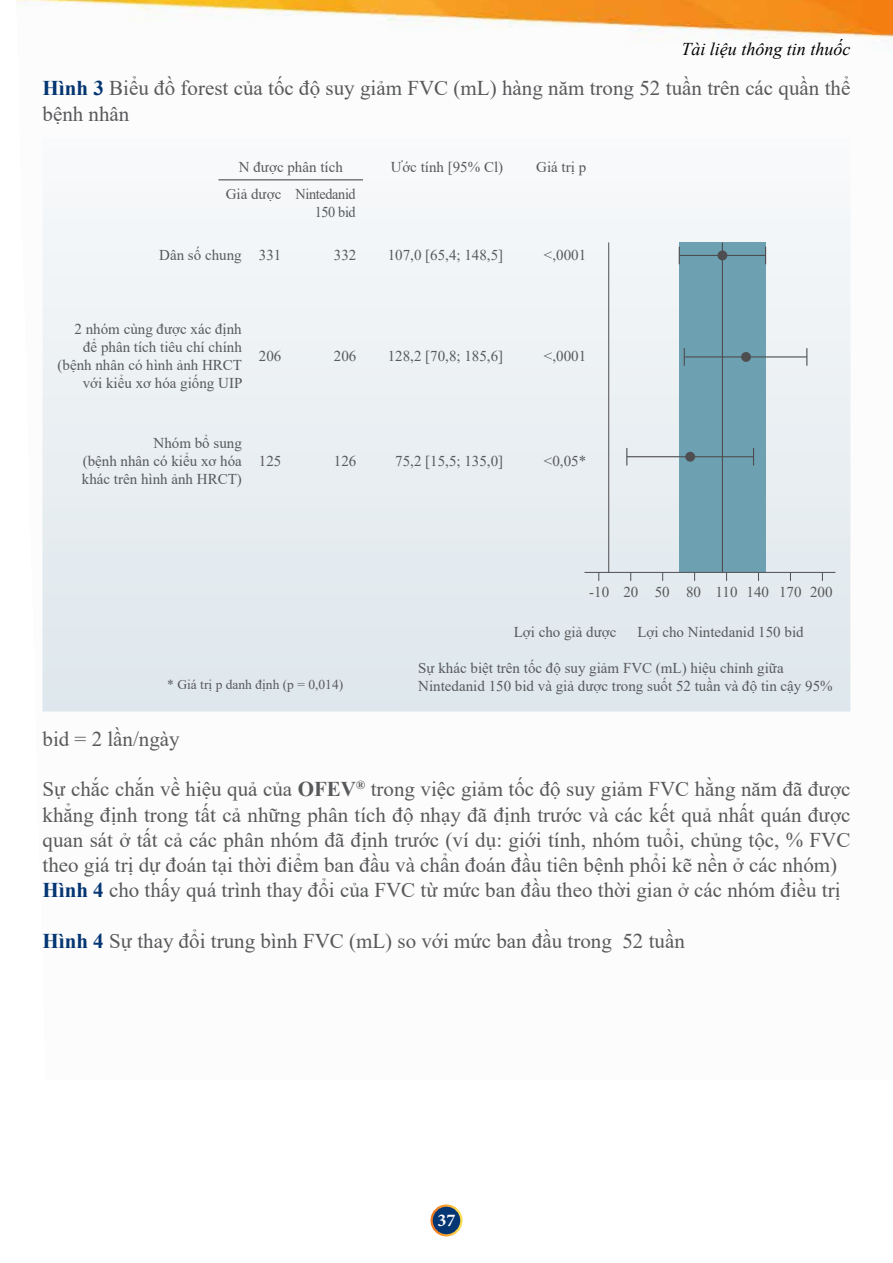
<style>
.page{position:relative;width:893px;height:1263px;background:#fff}
.page>*{position:absolute;margin:0;border:0;box-sizing:border-box;transform-origin:0 0}
.t1{font:21px/25.2px "Times New Roman";color:#58595b}
.t2{font:italic 18px "Times New Roman";color:#000}
.t3{font:700 18px "Minion Pro";color:#fff}
.t4{font:15px/18px "Times New Roman";color:#58595b;text-align:right}
.t5{font:15px/18px "Times New Roman";letter-spacing:-.025em;color:#58595b;text-align:right}
.t6{font:13.5px "Times New Roman";color:#58595b}
.s1{font-weight:700;color:#043673}
.s2{font-weight:700}
</style>
<div class="page">
<img style="left:16px;top:0;width:877px;height:712px">
<div style="left:432px;top:1205px;width:29px;height:30px;background:#043673;border-radius:50%"></div>
<div style="left:430px;top:1204px;width:32px;height:32px;border:2px solid #fff;border-radius:50%"></div>
<svg style="left:43px;top:138px;width:807px;height:574px"></svg>
<div style="left:679px;top:242px;width:87px;height:330px;background:#6da0b1"></div>
<hr style="left:218px;top:179px;width:145px;height:1px;background:#4e4e50">
<hr style="left:722px;top:242px;width:1px;height:330px;background:#4e4e50">
<hr style="left:627px;top:456px;width:126px;height:1px;background:#4e4e50">
<svg style="left:753px;top:448px;width:1px;height:17px"></svg>
<svg style="left:626px;top:448px;width:1px;height:17px"></svg>
<div style="left:685px;top:452px;width:10px;height:10px;background:#4e4e50;border-radius:50%"></div>
<hr style="left:684px;top:356px;width:123px;height:1px;background:#4e4e50">
<svg style="left:806px;top:348px;width:1px;height:18px"></svg>
<svg style="left:684px;top:348px;width:1px;height:18px"></svg>
<div style="left:741px;top:352px;width:10px;height:10px;background:#4e4e50;border-radius:50%"></div>
<hr style="left:679px;top:255px;width:87px;height:1px;background:#4e4e50">
<svg style="left:765px;top:247px;width:1px;height:17px"></svg>
<svg style="left:679px;top:247px;width:1px;height:17px"></svg>
<div style="left:717px;top:250px;width:10px;height:10px;background:#4e4e50;border-radius:50%"></div>
<hr style="left:608px;top:242px;width:1px;height:330px;background:#4e4e50">
<hr style="left:584px;top:572px;width:251px;height:1px;background:#4e4e50">
<p class="t2" style="left:681px;top:37px;width:171px">Tài liệu thông tin thuốc</p>
<p class="t1" style="left:43px;top:75px;width:808px"><span class="s1">Hình 3</span> Biểu đồ forest của tốc độ suy giảm FVC (mL) hàng năm trong 52 tuần trên các quần thể bệnh nhân</p>
<p class="t4" style="left:239px;top:158px;width:105px">N được phân tích</p>
<p class="t4" style="left:391px;top:158px;width:114px">Ước tính [95% Cl)</p>
<p class="t4" style="left:536px;top:158px;width:51px">Giá trị p</p>
<p class="t5" style="left:226px;top:185px;width:132px">Giả dược Nintedanid<br>150 bid</p>
<p class="t4" style="left:159px;top:246px;width:84px">Dân số chung</p>
<p class="t4" style="left:259px;top:245px;width:24px">331</p>
<p class="t4" style="left:334px;top:245px;width:24px">332</p>
<p class="t4" style="left:388px;top:245px;width:117px">107,0 [65,4; 148,5]</p>
<p class="t4" style="left:544px;top:245px;width:44px">&lt;,0001</p>
<p class="t4" style="left:58px;top:319px;width:186px">2 nhóm cùng được xác định để phân tích tiêu chí chính (bệnh nhân có hình ảnh HRCT với kiểu xơ hóa giống UIP</p>
<p class="t4" style="left:259px;top:346px;width:24px">206</p>
<p class="t4" style="left:334px;top:346px;width:24px">206</p>
<p class="t4" style="left:388px;top:346px;width:117px">128,2 [70,8; 185,6]</p>
<p class="t4" style="left:544px;top:346px;width:44px">&lt;,0001</p>
<p class="t4" style="left:82px;top:434px;width:161px;text-align:justify;text-indent:72px">Nhóm bổ sung (bệnh nhân có kiểu xơ hóa khác trên hình ảnh HRCT)</p>
<p class="t4" style="left:259px;top:451px;width:24px">125</p>
<p class="t4" style="left:334px;top:451px;width:24px">126</p>
<p class="t4" style="left:395px;top:451px;width:109px">75,2 [15,5; 135,0]</p>
<p class="t4" style="left:544px;top:451px;width:44px">&lt;0,05*</p>
<p class="t4" style="left:589px;top:582px;width:245px">-10 20 50 80 110 140 170 200</p>
<p class="t4" style="left:514px;top:622px;width:104px">Lợi cho giả dược</p>
<p class="t4" style="left:637px;top:622px;width:168px">Lợi cho Nintedanid 150 bid</p>
<p class="t6" style="left:167px;top:675px;width:177px">* Giá trị p danh định (p = 0,014)</p>
<p class="t4" style="left:418px;top:658px;width:416px;text-align:left">Sự khác biệt trên tốc độ suy giảm FVC (mL) hiệu chỉnh giữa<br>Nintedanid 150 bid và giả dược trong suốt 52 tuần và độ tin cậy 95%</p>
<p class="t1" style="left:43px;top:726px;width:139px">bid = 2 lần/ngày</p>
<p class="t1" style="left:43px;top:776px;width:809px">Sự chắc chắn về hiệu quả của <span class="s2">OFEV</span><sup>®</sup> trong việc giảm tốc độ suy giảm FVC hằng năm đã được khẳng định trong tất cả những phân tích độ nhạy đã định trước và các kết quả nhất quán được quan sát ở tất cả các phân nhóm đã định trước (ví dụ: giới tính, nhóm tuổi, chủng tộc, % FVC theo giá trị dự đoán tại thời điểm ban đầu và chẩn đoán đầu tiên bệnh phổi kẽ nền ở các nhóm)<br><span class="s1">Hình 4</span> cho thấy quá trình thay đổi của FVC từ mức ban đầu theo thời gian ở các nhóm điều trị</p>
<p class="t1" style="left:43px;top:927px;width:644px"><span class="s1">Hình 4</span> Sự thay đổ i trung bình FVC (mL) so với mức ban đầu trong 52 tuần</p>
<p class="t3" style="left:437px;top:1208px;width:19px">37</p>
</div>
